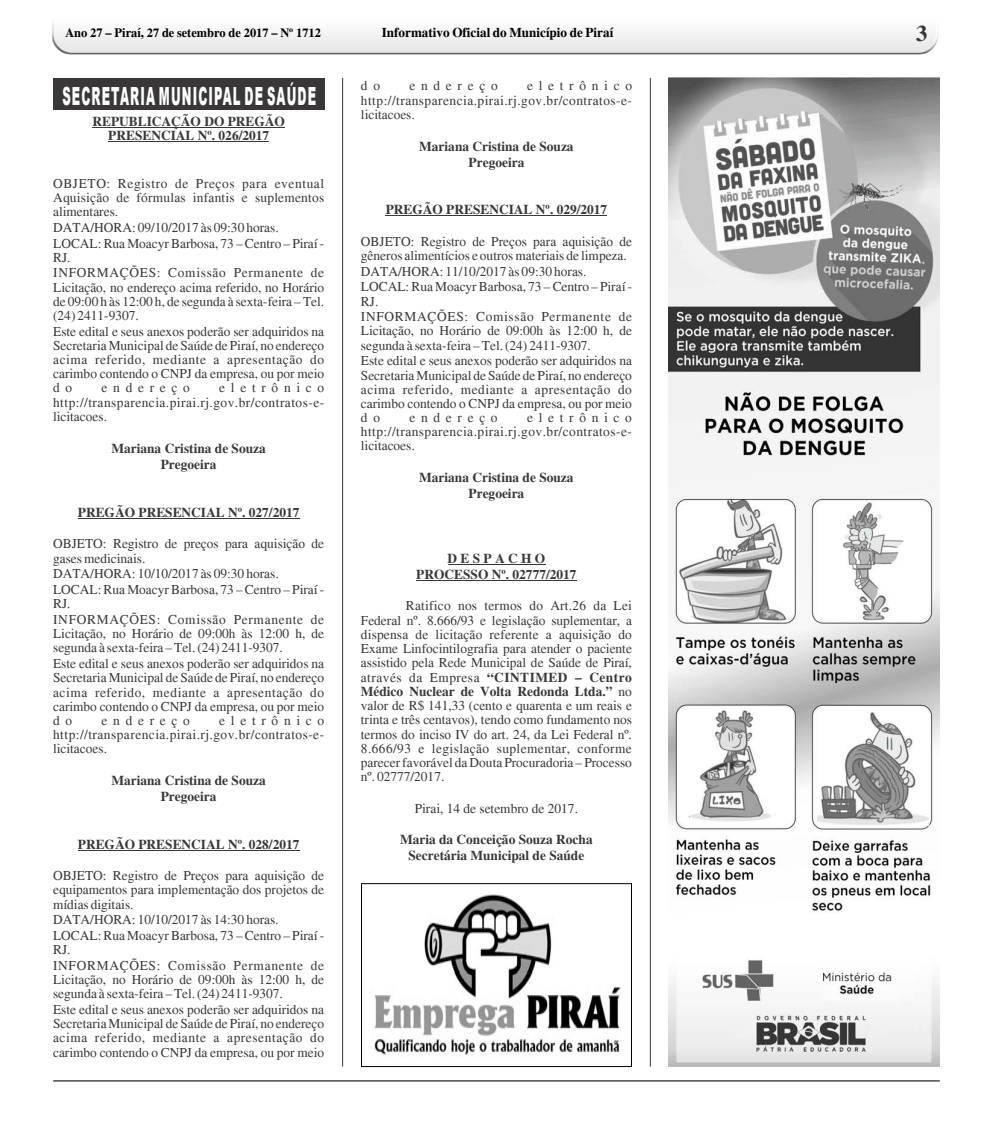
<style>
.page{position:relative;width:993px;height:1127px;background:#fff}
.page>*{position:absolute;margin:0;border:0;box-sizing:border-box;transform-origin:0 0}
.t1{font:900 25px "Arial";letter-spacing:.095em;color:#fff;scale:.47 1}
.t2{font:700 22.5px "Times New Roman";color:#393738}
.t3{font:13.38px/14.1px "Times New Roman";color:#393738;text-align:justify}
.t4{font:700 13.38px/16.1px "Times New Roman";color:#393738;text-align:center}
.t5{font:13.38px/15.8px "Times New Roman";letter-spacing:.05em;color:#393738}
.t6{font:13.38px "Times New Roman";letter-spacing:.425em;color:#393738}
.t7{font:700 13.25px "Times New Roman";color:#000}
.t8{font:700 12.5px "Times New Roman";color:#000}
.s1{font-size:12.62px}
.s2{font-weight:700}
</style>
<div class="page">
<img style="left:52px;top:22px;width:886px;height:33px">
<hr style="left:53px;top:1080px;width:886px;height:1px;background:#000">
<hr style="left:649px;top:78px;width:1px;height:988px;background:#393738">
<hr style="left:342px;top:78px;width:1px;height:988px;background:#393738">
<hr style="left:92px;top:127px;width:193px;height:1px;background:#393738">
<hr style="left:108px;top:142px;width:161px;height:1px;background:#393738">
<hr style="left:78px;top:518px;width:221px;height:1px;background:#393738">
<hr style="left:78px;top:850px;width:221px;height:1px;background:#393738">
<hr style="left:385px;top:215px;width:222px;height:1px;background:#393738">
<hr style="left:447px;top:564px;width:98px;height:1px;background:#393738">
<hr style="left:416px;top:580px;width:160px;height:1px;background:#393738">
<div style="left:53px;top:78px;width:271px;height:32px;background:#393738"></div>
<img style="left:374px;top:894px;width:247px;height:161px">
<div style="left:361px;top:883px;width:270px;height:183px;border:1px solid #000"></div>
<img style="left:668px;top:78px;width:271px;height:988px">
<p class="t8" style="left:65px;top:29px;width:257px"><span class="s1">Ano 27 – Piraí,</span> 27 de setembro de 2017 – Nº 1712</p>
<p class="t7" style="left:382px;top:29px;width:233px">Informativo Oficial do Município de Piraí</p>
<h2 class="t2" style="left:915px;top:26px;width:13px">3</h2>
<h1 class="t1" style="left:62px;top:87px;width:541px">SECRETARIA MUNICIPAL DE SAÚDE</h1>
<p class="t4" style="left:92px;top:116px;width:194px;line-height:14.5px">REPUBLICAÇÃO DO PREGÃO<br>PRESENCIAL Nº. 026/2017</p>
<p class="t3" style="left:53px;top:177px;width:272px">OBJETO: Registro de Preços para eventual Aquisição de fórmulas infantis e suplementos alimentares.</p>
<p class="t3" style="left:53px;top:221px;width:272px;line-height:15.8px">DATA/HORA: 09/10/2017 às 09:30 horas.<br>LOCAL: Rua Moacyr Barbosa, 73 – Centro – Piraí -</p>
<p class="t5" style="left:53px;top:251px;width:272px">RJ.<br>INFORMAÇÕES: Comissão Permanente de</p>
<p class="t3" style="left:53px;top:281px;width:272px">Licitação, no endereço acima referido, no Horário de 09:00 h às 12:00 h, de segunda à sexta-feira – Tel. (24) 2411-9307.</p>
<p class="t3" style="left:53px;top:325px;width:272px">Este edital e seus anexos poderão ser adquiridos na Secretaria Municipal de Saúde de Piraí, no endereço acima referido, mediante a apresentação do carimbo contendo o CNPJ da empresa, ou por meio d o</p>
<p class="t3" style="left:53px;top:382px;width:272px;text-indent:166px">eletrônico http://transparencia.pirai.rj.gov.br/contratos-e&shy;licitacoes.</p>
<p class="t4" style="left:111px;top:441px;width:156px">Mariana Cristina de Souza<br>Pregoeira</p>
<p class="t4" style="left:78px;top:506px;width:223px">PREGÃO PRESENCIAL Nº. 027/2017</p>
<p class="t3" style="left:53px;top:538px;width:272px">OBJETO: Registro de preços para aquisição de gases medicinais.</p>
<p class="t3" style="left:53px;top:567px;width:272px;line-height:15.8px">DATA/HORA: 10/10/2017 às 09:30 horas.<br>LOCAL: Rua Moacyr Barbosa, 73 – Centro – Piraí -</p>
<p class="t5" style="left:53px;top:597px;width:272px">RJ.<br>INFORMAÇÕES: Comissão Permanente de</p>
<p class="t3" style="left:53px;top:628px;width:272px">Licitação, no Horário de 09:00h às 12:00 h, de segunda à sexta-feira – Tel. (24) 2411-9307.</p>
<p class="t3" style="left:53px;top:658px;width:272px">Este edital e seus anexos poderão ser adquiridos na Secretaria Municipal de Saúde de Piraí, no endereço acima referido, mediante a apresentação do carimbo contendo o CNPJ da empresa, ou por meio d o</p>
<p class="t6" style="left:102px;top:383px;width:90px">endereço</p>
<p class="t3" style="left:53px;top:715px;width:272px;text-indent:166px">eletrônico http://transparencia.pirai.rj.gov.br/contratos-e&shy;licitacoes.</p>
<p class="t4" style="left:111px;top:774px;width:156px">Mariana Cristina de Souza<br>Pregoeira</p>
<p class="t4" style="left:78px;top:837px;width:223px">PREGÃO PRESENCIAL Nº. 028/2017</p>
<p class="t3" style="left:53px;top:870px;width:272px">OBJETO: Registro de Preços para aquisição de equipamentos para implementação dos projetos de mídias digitais.</p>
<p class="t3" style="left:53px;top:913px;width:272px;line-height:15.8px">DATA/HORA: 10/10/2017 às 14:30 horas.<br>LOCAL: Rua Moacyr Barbosa, 73 – Centro – Piraí -</p>
<p class="t5" style="left:53px;top:943px;width:272px">RJ.<br>INFORMAÇÕES: Comissão Permanente de</p>
<p class="t3" style="left:53px;top:974px;width:272px">Licitação, no Horário de 09:00h às 12:00 h, de segunda à sexta-feira – Tel. (24) 2411-9307.</p>
<p class="t3" style="left:53px;top:1004px;width:272px">Este edital e seus anexos poderão ser adquiridos na Secretaria Municipal de Saúde de Piraí, no endereço acima referido, mediante a apresentação do carimbo contendo o CNPJ da empresa, ou por meio</p>
<p class="t6" style="left:102px;top:716px;width:90px">endereço</p>
<p class="t3" style="left:361px;top:80px;width:272px;text-indent:166px">eletrônico http://transparencia.pirai.rj.gov.br/contratos-e&shy;licitacoes.</p>
<p class="t4" style="left:419px;top:139px;width:156px">Mariana Cristina de Souza<br>Pregoeira</p>
<p class="t4" style="left:385px;top:203px;width:223px">PREGÃO PRESENCIAL Nº. 029/2017</p>
<p class="t3" style="left:361px;top:235px;width:272px">OBJETO: Registro de Preços para aquisição de gêneros alimentícios e outros materiais de limpeza.</p>
<p class="t3" style="left:361px;top:265px;width:272px;line-height:15.8px">DATA/HORA: 11/10/2017 às 09:30 horas.<br>LOCAL: Rua Moacyr Barbosa, 73 – Centro – Piraí -</p>
<p class="t5" style="left:361px;top:295px;width:272px">RJ.<br>INFORMAÇÕES: Comissão Permanente de</p>
<p class="t3" style="left:361px;top:325px;width:272px">Licitação, no Horário de 09:00h às 12:00 h, de segunda à sexta-feira – Tel. (24) 2411-9307.</p>
<p class="t3" style="left:361px;top:355px;width:272px">Este edital e seus anexos poderão ser adquiridos na Secretaria Municipal de Saúde de Piraí, no endereço acima referido, mediante a apresentação do carimbo contendo o CNPJ da empresa, ou por meio d o</p>
<p class="t3" style="left:361px;top:80px;width:21px">d o</p>
<p class="t6" style="left:409px;top:81px;width:90px">endereço</p>
<p class="t3" style="left:361px;top:412px;width:272px;text-indent:166px">eletrônico http://transparencia.pirai.rj.gov.br/contratos-e&shy;licitacoes.</p>
<p class="t4" style="left:419px;top:471px;width:156px">Mariana Cristina de Souza<br>Pregoeira</p>
<p class="t6" style="left:409px;top:413px;width:90px">endereço</p>
<p class="t4" style="left:416px;top:551px;width:162px">D E S P A C H O<br>PROCESSO Nº. 02777/2017</p>
<p class="t3" style="left:361px;top:600px;width:272px;text-indent:45px">Ratifico nos termos do Art.26 da Lei Federal nº. 8.666/93 e legislação suplementar, a dispensa de licitação referente a aquisição do Exame Linfocintilografia para atender o paciente assistido pela Rede Municipal de Saúde de Piraí, através da Empresa <span class="s2">“CINTIMED – Centro Médico Nuclear de Volta Redonda Ltda.”</span> no valor de R$ 141,33 (cento e quarenta e um reais e trinta e três centavos), tendo como fundamento nos termos do inciso IV do art. 24, da Lei Federal nº.<br>8.666/93 e legislação suplementar, conforme parecer favorável da Douta Procuradoria – Processo nº. 02777/2017.</p>
<p class="t3" style="left:414px;top:802px;width:165px">Pirai, 14 de setembro de 2017.</p>
<p class="t4" style="left:400px;top:833px;width:194px">Maria da Conceição Souza Rocha<br>Secretária Municipal de Saúde</p>
</div>
